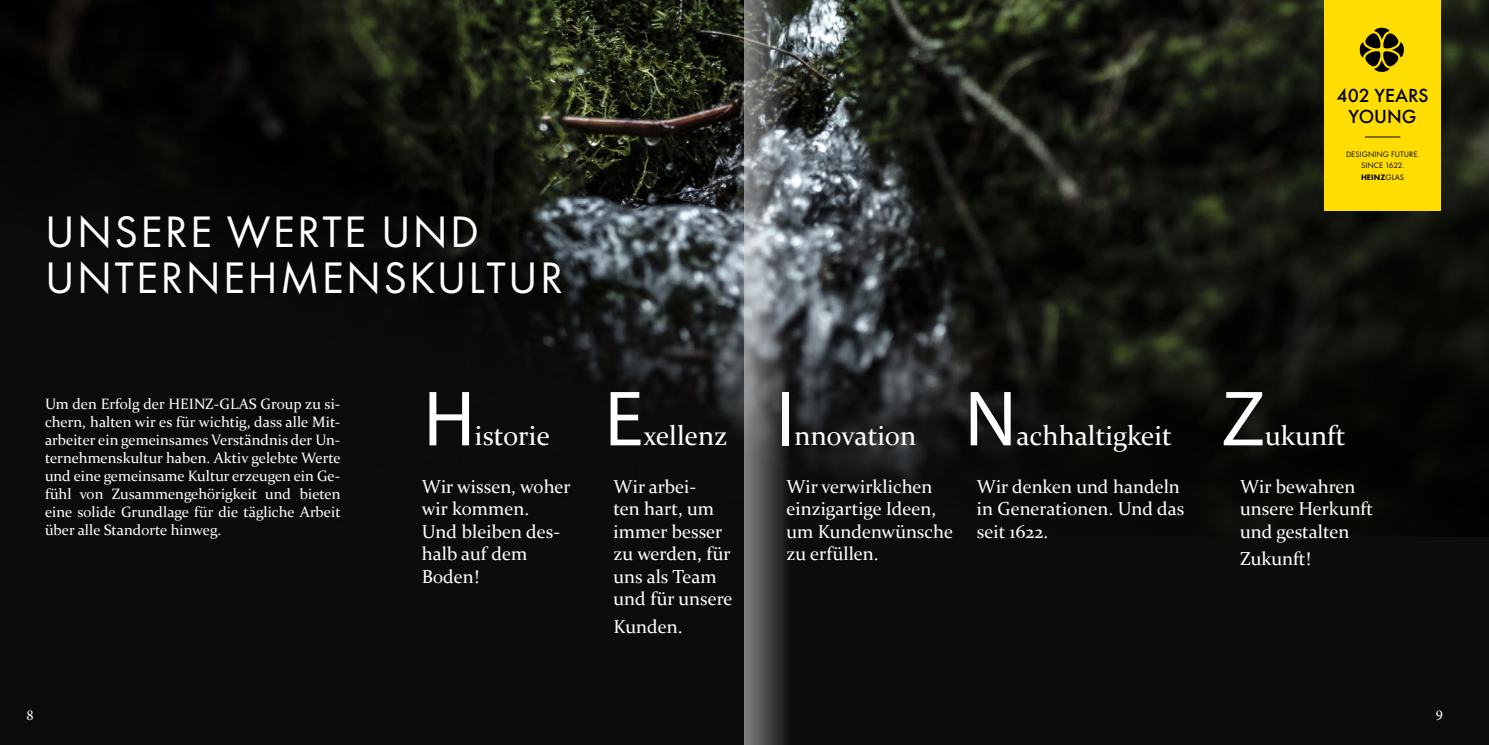
<style>
.page{position:relative;width:1489px;height:745px;background:#fff}
.page>*{position:absolute;margin:0;border:0;box-sizing:border-box;transform-origin:0 0}
.t1{font:78.88px "Myriad Pro";color:#fff}
.t2{font:45.75px/46.2px "Futura PT";letter-spacing:.05em;color:#fff}
.t3{font:27.62px "Constantia";color:#fff}
.t4{font:500 19.62px/20.6px "Futura PT";color:#000;text-align:center}
.t5{font:18.75px/22.5px "Constantia";color:#fff}
.t6{font:500 17.75px/18.6px "Futura PT";color:#000;text-align:center}
.t7{font:15px/18px "Constantia";color:#fff;text-align:justify}
.t8{font:15px "Minion Pro";color:#fff}
.t9{font:8.25px/11.5px "Futura PT";letter-spacing:.01em;color:#000;text-align:center}
.t10{font:7.38px/10.4px "Futura PT";letter-spacing:.01em;color:#000}
.s1{font-weight:800}
</style>
<div class="page">
<div style="left:0;top:0;width:1488px;height:744px;background:#0d0c0b"></div>
<img style="left:0;top:0;width:1488px;height:530px">
<div style="left:1324px;top:0;width:116px;height:210px;background:#fd0"></div>
<hr style="left:1364px;top:136px;width:36px;height:1px;background:#000">
<svg style="left:1359px;top:27px;width:45px;height:45px"></svg>
<svg style="left:744px;top:0;width:46px;height:744px;background:#646667"></svg>
<h2 class="t2" style="left:45px;top:208px;width:519px">UNSERE WERTE UND<br>UNTERNEHMENSKULTUR</h2>
<p class="t7" style="left:45px;top:394px;width:297px">Um den Erfolg der HEINZ-GLAS Group zu si&shy;chern, halten wir es für wichtig, dass alle Mit&shy;arbeiter ein gemeinsames Verständnis der Un&shy;ternehmenskultur haben. Aktiv gelebte Werte und eine gemeinsame Kultur erzeugen ein Ge&shy;fühl von Zusammengehörigkeit und bieten eine solide Grundlage für die tägliche Arbeit über alle Standorte hinweg.</p>
<h1 class="t1" style="left:423px;top:370px;width:53px">H</h1>
<h3 class="t3" style="left:475px;top:417px;width:76px">istorie</h3>
<h1 class="t1" style="left:604px;top:370px;width:40px">E</h1>
<h3 class="t3" style="left:643px;top:417px;width:85px">xellenz</h3>
<p class="t5" style="left:422px;top:473px;width:150px">Wir wissen, woher wir kommen.<br>Und bleiben des&shy;halb auf dem<br>Boden!</p>
<p class="t5" style="left:613px;top:473px;width:120px">Wir arbei-<br>ten hart, um immer besser zu werden, für uns als Team und für unsere</p>
<p class="t5" style="left:613px;top:613px;width:70px">Kunden.</p>
<p class="t6" style="left:1353px;top:79px;width:83px">401 YEARS<br>YOUNG</p>
<p class="t10" style="left:1374px;top:146px;width:41px">SINCE 1622.<br><span class="s1">HEINZ</span>GLAS</p>
<h3 class="t4" style="left:1336px;top:85px;width:94px">402 YEARS<br>YOUNG</h3>
<p class="t9" style="left:1345px;top:148px;width:75px">DESIGNING FUTURE.<br>SINCE 1622.<br><span class="s1">HEINZ</span>GLAS</p>
<h1 class="t1" style="left:775px;top:370px;width:20px">I</h1>
<h3 class="t3" style="left:794px;top:417px;width:123px">nnovation</h3>
<h1 class="t1" style="left:964px;top:370px;width:53px">N</h1>
<h3 class="t3" style="left:1016px;top:417px;width:157px">achhaltigkeit</h3>
<h1 class="t1" style="left:1221px;top:370px;width:45px">Z</h1>
<h3 class="t3" style="left:1264px;top:417px;width:82px">ukunft</h3>
<p class="t5" style="left:786px;top:473px;width:168px">Wir verwirklichen einzigartige Ideen, um Kundenwünsche zu erfüllen.</p>
<p class="t5" style="left:976px;top:473px;width:209px">Wir denken und handeln in Generationen. Und das seit 1622.</p>
<p class="t5" style="left:1239px;top:473px;width:134px">Wir bewahren unsere Herkunft und gestalten</p>
<p class="t5" style="left:1239px;top:546px;width:72px">Zukunft!</p>
<p class="t8" style="left:26px;top:704px;width:9px">8</p>
<p class="t8" style="left:1435px;top:704px;width:9px">9</p>
</div>
